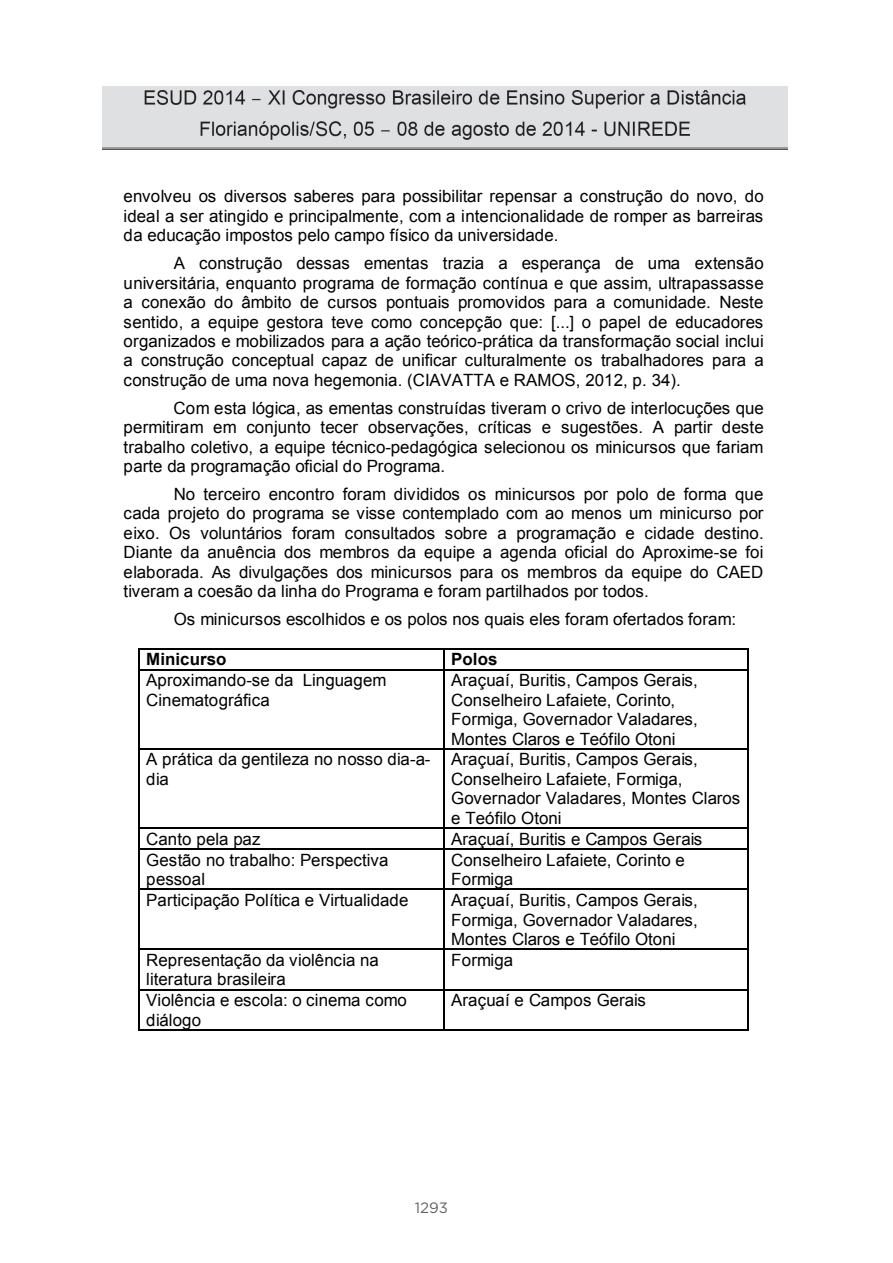
<style>
.page{position:relative;width:893px;height:1263px;background:#fff}
.page>*{position:absolute;margin:0;border:0;box-sizing:border-box;transform-origin:0 0}
.t1{font:16.95px/19.5px "Arial";color:#000}
.t2{font:700 16.95px "Arial";letter-spacing:.005em;color:#000}
.t3{font:15px "Gotham";color:#636366}
</style>
<div class="page">
<img style="left:102px;top:86px;width:685px;height:64px">
<svg style="left:138px;top:648px;width:611px;height:382px"></svg>
<p class="t1" style="left:124px;top:187px;width:642px;text-align:justify">envolveu os diversos saberes para possibilitar repensar a construção do novo, do ideal a ser atingido e principalmente, com a intencionalidade de romper as barreiras da educação impostos pelo campo físico da universidade.</p>
<p class="t1" style="left:124px;top:254px;width:642px;text-align:justify;text-indent:50px">A construção dessas ementas trazia a esperança de uma extensão universitária, enquanto programa de formação contínua e que assim, ultrapassasse a conexão do âmbito de cursos pontuais promovidos para a comunidade. Neste sentido, a equipe gestora teve como concepção que: [...] o papel de educadores organizados e mobilizados para a ação teórico-prática da transformação social inclui a construção conceptual capaz de unificar culturalmente os trabalhadores para a construção de uma nova hegemonia. (CIAVATTA e RAMOS, 2012, p. 34).</p>
<p class="t1" style="left:124px;top:398px;width:642px;text-align:justify;text-indent:50px">Com esta lógica, as ementas construídas tiveram o crivo de interlocuções que permitiram em conjunto tecer observações, críticas e sugestões. A partir deste trabalho coletivo, a equipe técnico-pedagógica selecionou os minicursos que fariam parte da programação oficial do Programa.</p>
<p class="t1" style="left:124px;top:484px;width:642px;text-align:justify;text-indent:50px">No terceiro encontro foram divididos os minicursos por polo de forma que cada projeto do programa se visse contemplado com ao menos um minicurso por eixo. Os voluntários foram consultados sobre a programação e cidade destino.<br>Diante da anuência dos membros da equipe a agenda oficial do Aproxime-se foi elaborada. As divulgações dos minicursos para os membros da equipe do CAED tiveram a coesão da linha do Programa e foram partilhados por todos.</p>
<p class="t1" style="left:174px;top:610px;width:564px">Os minicursos escolhidos e os polos nos quais eles foram ofertados foram:</p>
<p class="t2" style="left:146px;top:648px;width:82px">Minicurso</p>
<p class="t2" style="left:451px;top:648px;width:48px">Polos</p>
<p class="t1" style="left:146px;top:670px;width:242px">Aproximando-se da Linguagem<br>Cinematográfica</p>
<p class="t1" style="left:451px;top:671px;width:248px">Araçuaí, Buritis, Campos Gerais,<br>Conselheiro Lafaiete, Corinto,<br>Formiga, Governador Valadares,<br>Montes Claros e Teófilo Otoni</p>
<p class="t1" style="left:146px;top:750px;width:286px">A prática da gentileza no nosso dia-a&shy;dia</p>
<p class="t1" style="left:451px;top:750px;width:290px">Araçuaí, Buritis, Campos Gerais,<br>Conselheiro Lafaiete, Formiga,<br>Governador Valadares, Montes Claros e Teófilo Otoni</p>
<p class="t1" style="left:146px;top:829px;width:116px">Canto pela paz</p>
<p class="t1" style="left:451px;top:829px;width:253px">Araçuaí, Buritis e Campos Gerais</p>
<p class="t1" style="left:146px;top:850px;width:244px">Gestão no trabalho: Perspectiva pessoal</p>
<p class="t1" style="left:451px;top:850px;width:235px">Conselheiro Lafaiete, Corinto e<br>Formiga</p>
<p class="t1" style="left:146px;top:890px;width:264px">Participação Política e Virtualidade</p>
<p class="t1" style="left:451px;top:890px;width:248px;text-align:justify">Araçuaí, Buritis, Campos Gerais, Formiga, Governador Valadares, Montes Claros e Teófilo Otoni</p>
<p class="t1" style="left:146px;top:950px;width:234px">Representação da violência na literatura brasileira</p>
<p class="t1" style="left:451px;top:950px;width:63px">Formiga</p>
<p class="t1" style="left:146px;top:991px;width:262px">Violência e escola: o cinema como diálogo</p>
<p class="t1" style="left:451px;top:991px;width:196px">Araçuaí e Campos Gerais</p>
<p class="t3" style="left:415px;top:1197px;width:35px">1293</p>
</div>
